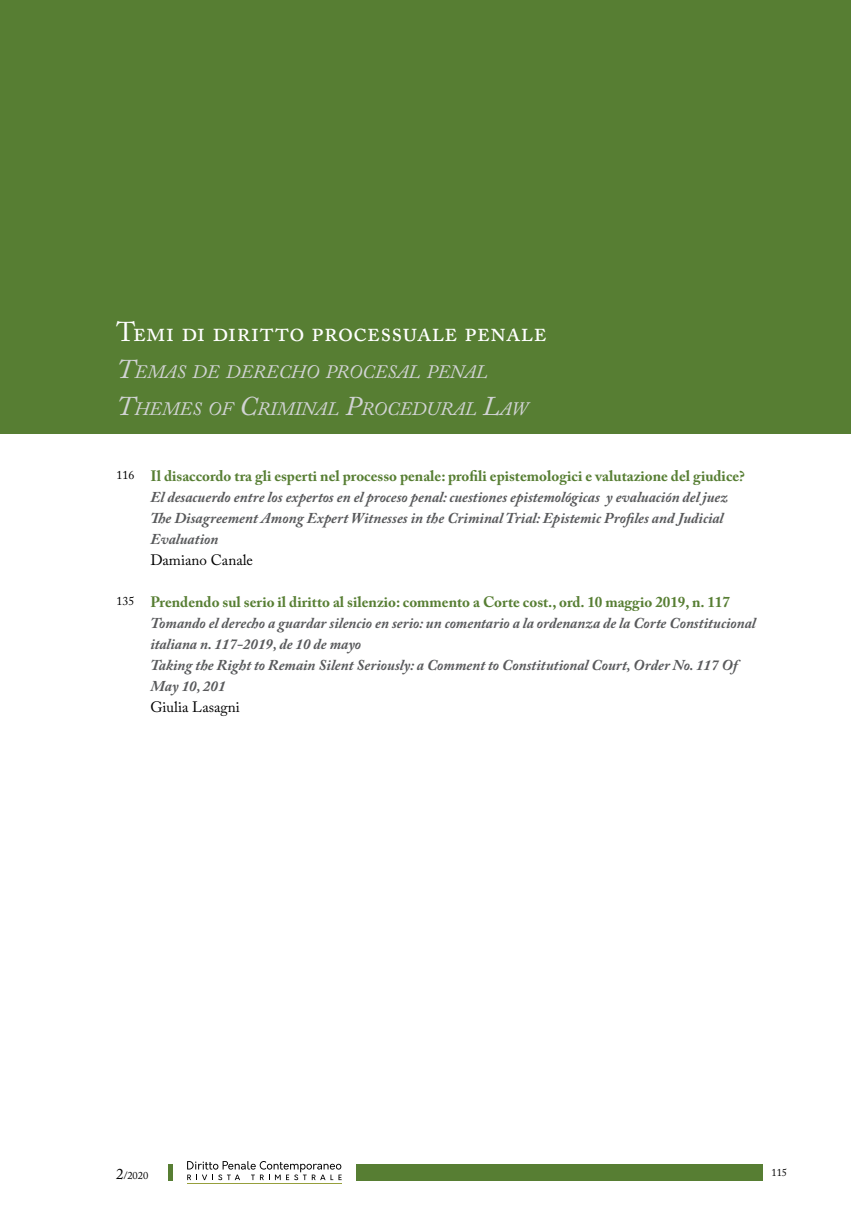
<style>
.page{position:relative;width:851px;height:1221px;background:#fff}
.page>*{position:absolute;margin:0;border:0;box-sizing:border-box;transform-origin:0 0}
.t1{font:27px "Adobe Caslon Pro";color:#fff}
.t2{font:italic 18.9px/37px "Adobe Caslon Pro";color:#d1d3d4}
.t3{font:italic 700 15px/21px "Adobe Caslon Pro";color:#58595b}
.t4{font:700 15px "Adobe Caslon Pro";color:#577e33}
.t5{font:15px "Adobe Caslon Pro";color:#000}
.t6{font:12px "Adobe Caslon Pro";color:#000}
.t7{font:10.5px "Adobe Caslon Pro";color:#000}
.s1{font-size:27px}
.s2{font-size:15px}
</style>
<div class="page">
<div style="left:168px;top:1164px;width:5px;height:17px;background:#577e33"></div>
<div style="left:356px;top:1164px;width:407px;height:17px;background:#577e33"></div>
<svg style="left:187px;top:1161px;width:154px;height:19px"></svg>
<hr style="left:187px;top:1183px;width:154px;height:1px;background:#969f3c">
<div style="left:0;top:0;width:850px;height:434px;background:#577e33"></div>
<h1 class="t1" style="left:116px;top:315px;width:431px">Temi di diritto processuale penale</h1>
<p class="t2" style="left:116px;top:353px;width:413px"><span class="s1">T</span>EMAS DE DERECHO PROCESAL PENAL<br><span class="s1">T</span>HEMES OF <span class="s1">C</span>RIMINAL <span class="s1">P</span>ROCEDURAL <span class="s1">L</span>AW</p>
<p class="t6" style="left:116px;top:468px;width:19px">116</p>
<p class="t6" style="left:116px;top:594px;width:19px">135</p>
<p class="t4" style="left:150px;top:467px;width:596px">Il disaccordo tra gli esperti nel processo penale: profili epistemologici e valutazione del giudice?</p>
<p class="t3" style="left:150px;top:486px;width:579px">El desacuerdo entre los expertos en el proceso penal: cuestiones epistemológicas y evaluación del juez<br>The Disagreement Among Expert Witnesses in the Criminal Trial: Epistemic Profiles and Judicial<br>Evaluation</p>
<p class="t5" style="left:150px;top:551px;width:104px">Damiano Canale</p>
<p class="t4" style="left:150px;top:593px;width:581px">Prendendo sul serio il diritto al silenzio: commento a Corte cost., ord. 10 maggio 2019, n. 117</p>
<p class="t3" style="left:150px;top:612px;width:607px">Tomando el derecho a guardar silencio en serio: un comentario a la ordenanza de la Corte Constitucional italiana n. 117-2019, de 10 de mayo<br>Taking the Right to Remain Silent Seriously: a Comment to Constitutional Court, Order No. 117 Of May 10, 201</p>
<p class="t5" style="left:150px;top:698px;width:91px">Giulia Lasagni</p>
<p class="t7" style="left:116px;top:1168px;width:34px"><span class="s2">2</span>/2020</p>
<p class="t7" style="left:771px;top:1165px;width:17px">115</p>
</div>
